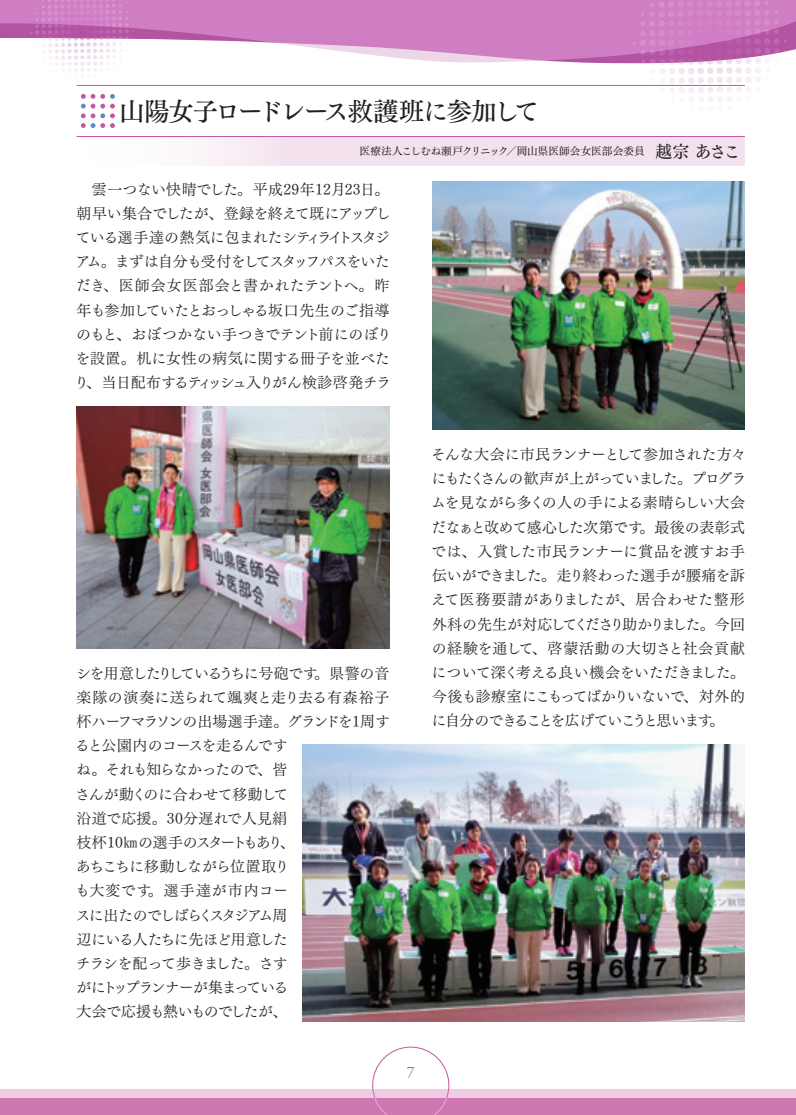
<style>
.page{position:relative;width:796px;height:1115px;background:#fff}
.page>*{position:absolute;margin:0;border:0;box-sizing:border-box;transform-origin:0 0}
.t1{font:25.5px "Tsuku Min Pr 5 D";letter-spacing:-.07em;color:#231f20}
.t2{font:15.9px "Adobe Garamond";color:#c656a0}
.t3{font:14.85px/24.2px "Tsuku Min Pr 5 R";letter-spacing:-.04em;color:#231f20}
.t4{font:10.65px "Tsuku Min Pr 5 M";letter-spacing:-.01em;color:#231f20}
.s1{font-family:"Tsuku Min Pr 5 D";font-size:16.95px}
</style>
<div class="page">
<svg style="left:0;top:0;width:795px;height:62px;fill:#cf7ec3"></svg>
<svg style="left:30px;top:0;width:103px;height:72px"></svg>
<svg style="left:632px;top:0;width:154px;height:102px"></svg>
<div style="left:0;top:1089px;width:795px;height:25px;background:#eecce2"></div>
<div style="left:0;top:1097px;width:795px;height:17px;background:#ce77b1"></div>
<svg style="left:372px;top:1046px;width:77px;height:68px"></svg>
<div style="left:77px;top:136px;width:667px;height:30px;background:linear-gradient(to right,#fbf6f9,#f0d9e9)"></div>
<hr style="left:77px;top:85px;width:667px;height:1px;background:#c656a0">
<hr style="left:77px;top:136px;width:667px;height:1px;background:#c656a0">
<svg style="left:81px;top:94px;width:34px;height:34px"></svg>
<img style="left:77px;top:406px;width:312px;height:242px">
<img style="left:302px;top:744px;width:442px;height:276px">
<img style="left:432px;top:181px;width:312px;height:249px">
<h1 class="t1" style="left:119px;top:88px;width:422px">山陽女子ロードレース救護班に参加して</h1>
<p class="t4" style="left:359px;top:142px;width:382px">医療法人こしむね瀬戸クリニック／岡山県医師会女医部会委員　<span class="s1">越宗 あさこ</span></p>
<p class="t3" style="left:74px;top:175px;width:319px">　雲一つない快晴でした。平成29年12月23日。朝早い集合でしたが、登録を終えて既にアップしている選手達の熱気に包まれたシティライトスタジアム。まずは自分も受付をしてスタッフパスをいただき、医師会女医部会と書かれたテントへ。昨年も参加していたとおっしゃる坂口先生のご指導のもと、おぼつかない手つきでテント前にのぼりを設置。机に女性の病気に関する冊子を並べたり、当日配布するティッシュ入りがん検診啓発チラ</p>
<p class="t3" style="left:75px;top:659px;width:316px">シを用意したりしているうちに号砲です。県警の音楽隊の演奏に送られて颯爽と走り去る有森裕子杯ハーフマラソンの出場選手達。グランドを1周すると公園内のコースを走るんです<br>ね。それも知らなかったので、皆<br>さんが動くのに合わせて移動して<br>沿道で応援。30分遅れで人見絹<br>枝杯10㎞の選手のスタートもあり、<br>あちこちに移動しながら位置取り<br>も大変です。選手達が市内コー<br>スに出たのでしばらくスタジアム周<br>辺にいる人たちに先ほど用意した<br>チラシを配って歩きました。さす<br>がにトップランナーが集まっている<br>大会で応援も熱いものでしたが、</p>
<p class="t3" style="left:430px;top:440px;width:317px;text-align:justify">そんな大会に市民ランナーとして参加された方々にもたくさんの歓声が上がっていました。プログラムを見ながら多くの人の手による素晴らしい大会だなぁと改めて感心した次第です。最後の表彰式では、入賞した市民ランナーに賞品を渡すお手伝いができました。走り終わった選手が腰痛を訴えて医務要請がありましたが、居合わせた整形外科の先生が対応してくださり助かりました。今回の経験を通して、啓蒙活動の大切さと社会貢献について深く考える良い機会をいただきました。今後も診療室にこもってばかりいないで、対外的に自分のできることを広げていこうと思います。</p>
<p class="t2" style="left:406px;top:1063px;width:9px">7</p>
</div>
